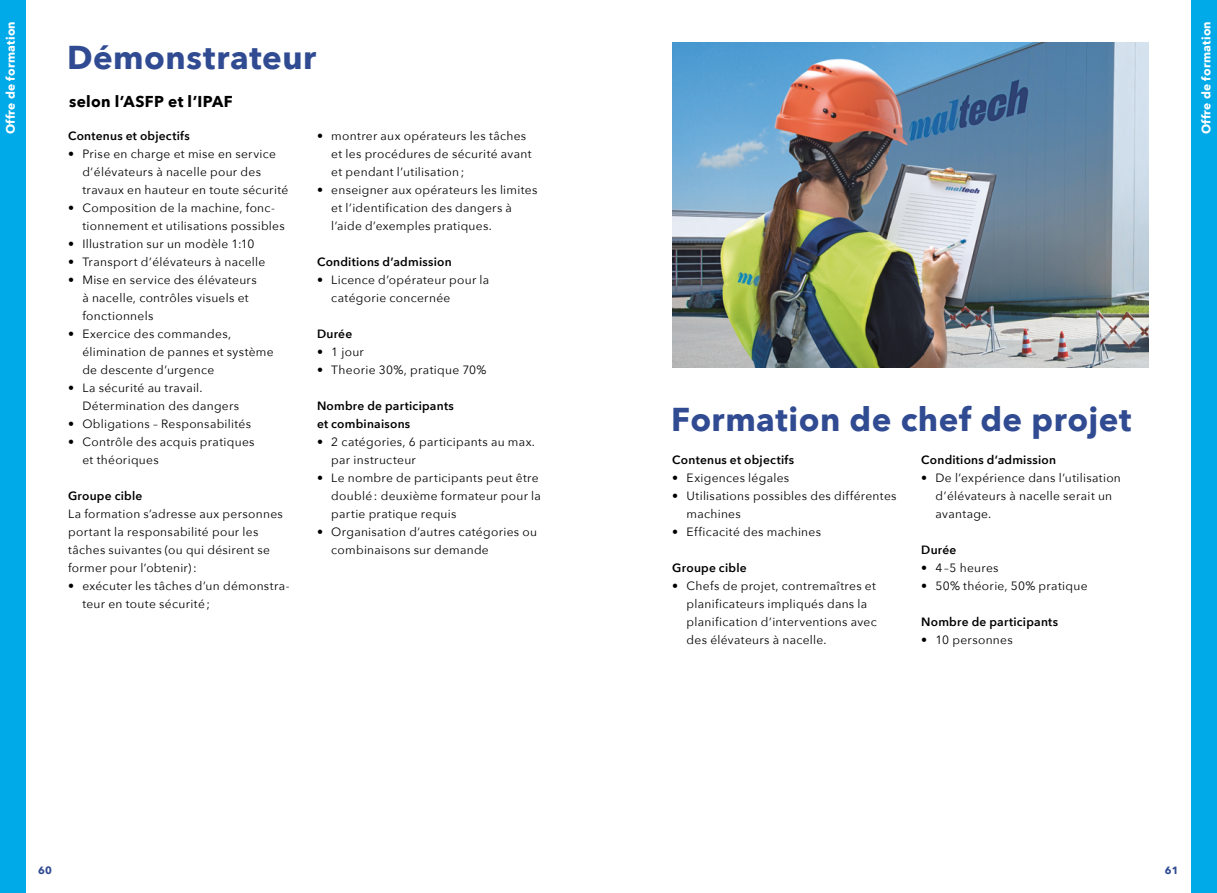
<style>
.page{position:relative;width:1217px;height:893px;background:#fff}
.page>*{position:absolute;margin:0;border:0;box-sizing:border-box;transform-origin:0 0}
.t1{font:700 33px "Avenir Next";letter-spacing:.015em;color:#304b92}
.t2{font:700 15.75px "Avenir Next";letter-spacing:.02em;color:#000}
.t3{font:12px/18px "Avenir Next";letter-spacing:.025em;color:#000}
.t4{font:600 12px/18px "Avenir Next";letter-spacing:.02em;color:#000}
.t5{font:700 12px "Avenir Next";letter-spacing:.02em;color:#fff}
.t6{font:700 10.5px "Avenir Next";color:#304b92}
</style>
<div class="page">
<div style="left:1191px;top:0;width:25px;height:893px;background:#00a9e8"></div>
<div style="left:0;top:0;width:26px;height:893px;background:#00a9e8"></div>
<img style="left:672px;top:43px;width:476px;height:325px">
<p class="t5" style="left:0;top:134px;width:115px;rotate:-90deg">Offre de formation</p>
<p class="t5" style="left:1195px;top:134px;width:115px;rotate:-90deg">Offre de formation</p>
<p class="t4" style="left:68px;top:126px;width:123px">Contenus et objectifs</p>
<p class="t3" style="left:82px;top:144px;width:207px;text-indent:-14px">• Prise en charge et mise en service d’élévateurs à nacelle pour des travaux en hauteur en toute sécurité</p>
<p class="t3" style="left:82px;top:198px;width:204px;text-indent:-14px">• Composition de la machine, fonc&shy;tionnement et utilisations possibles</p>
<p class="t3" style="left:68px;top:234px;width:188px">• Illustration sur un modèle 1:10</p>
<p class="t3" style="left:68px;top:252px;width:199px">• Transport d’élévateurs à nacelle</p>
<p class="t3" style="left:82px;top:270px;width:176px;text-indent:-14px">• Mise en service des élévateurs à nacelle, contrôles visuels et fonctionnels</p>
<p class="t3" style="left:82px;top:324px;width:193px;text-indent:-14px">• Exercice des commandes, élimination de pannes et système de descente d’urgence</p>
<p class="t3" style="left:82px;top:378px;width:158px;text-indent:-14px">• La sécurité au travail.<br>Détermination des dangers</p>
<p class="t3" style="left:68px;top:414px;width:184px">• Obligations – Responsabilités</p>
<p class="t3" style="left:82px;top:432px;width:174px;text-indent:-14px">• Contrôle des acquis pratiques et théoriques</p>
<p class="t4" style="left:68px;top:486px;width:76px">Groupe cible</p>
<p class="t3" style="left:68px;top:504px;width:216px">La formation s’adresse aux personnes portant la responsabilité pour les tâches suivantes (ou qui désirent se former pour l’obtenir):</p>
<p class="t3" style="left:82px;top:576px;width:209px;text-indent:-14px">• exécuter les tâches d’un démonstra&shy;teur en toute sécurité ;</p>
<p class="t1" style="left:67px;top:29px;width:251px">Démonstrateur</p>
<p class="t2" style="left:69px;top:87px;width:165px">selon l’ASFP et l’IPAF</p>
<p class="t3" style="left:331px;top:126px;width:202px;text-indent:-14px">• montrer aux opérateurs les tâches et les procédures de sécurité avant et pendant l’utilisation;</p>
<p class="t3" style="left:331px;top:180px;width:208px;text-indent:-14px">• enseigner aux opérateurs les limites et l’identification des dangers à l’aide d’exemples pratiques.</p>
<p class="t4" style="left:317px;top:252px;width:136px">Conditions d’admission</p>
<p class="t3" style="left:331px;top:270px;width:159px;text-indent:-14px">• Licence d’opérateur pour la catégorie concernée</p>
<p class="t4" style="left:317px;top:324px;width:37px">Durée</p>
<p class="t3" style="left:317px;top:342px;width:48px">• 1 jour</p>
<p class="t3" style="left:317px;top:360px;width:171px">• Theorie 30%, pratique 70%</p>
<p class="t4" style="left:317px;top:396px;width:138px">Nombre de participants et combinaisons</p>
<p class="t3" style="left:331px;top:432px;width:205px;text-indent:-14px">• 2 catégories, 6 participants au max. par instructeur</p>
<p class="t3" style="left:331px;top:468px;width:211px;text-indent:-14px">• Le nombre de participants peut être doublé : deuxième formateur pour la partie pratique requis</p>
<p class="t3" style="left:331px;top:522px;width:207px;text-indent:-14px">• Organisation d’autres catégories ou combinaisons sur demande</p>
<p class="t1" style="left:671px;top:391px;width:461px">Formation de chef de projet</p>
<p class="t4" style="left:672px;top:451px;width:123px">Contenus et objectifs</p>
<p class="t3" style="left:672px;top:468px;width:118px">• Exigences légales</p>
<p class="t3" style="left:686px;top:486px;width:211px;text-indent:-14px">• Utilisations possibles des différentes machines</p>
<p class="t3" style="left:672px;top:522px;width:150px">• Efficacité des machines</p>
<p class="t4" style="left:672px;top:559px;width:76px">Groupe cible</p>
<p class="t3" style="left:686px;top:576px;width:191px;text-indent:-14px">• Chefs de projet, contremaîtres et planificateurs impliqués dans la planification d’interventions avec des élévateurs à nacelle.</p>
<p class="t4" style="left:921px;top:451px;width:136px">Conditions d’admission</p>
<p class="t3" style="left:935px;top:468px;width:187px;text-indent:-14px">• De l’expérience dans l’utilisation d’élévateurs à nacelle serait un avantage.</p>
<p class="t4" style="left:921px;top:541px;width:37px">Durée</p>
<p class="t3" style="left:921px;top:558px;width:79px">• 4–5 heures</p>
<p class="t3" style="left:921px;top:576px;width:168px">• 50% théorie, 50% pratique</p>
<p class="t4" style="left:921px;top:613px;width:138px">Nombre de participants</p>
<p class="t3" style="left:921px;top:630px;width:93px">• 10 personnes</p>
<p class="t6" style="left:38px;top:861px;width:15px">60</p>
<p class="t6" style="left:1164px;top:861px;width:15px">61</p>
</div>
